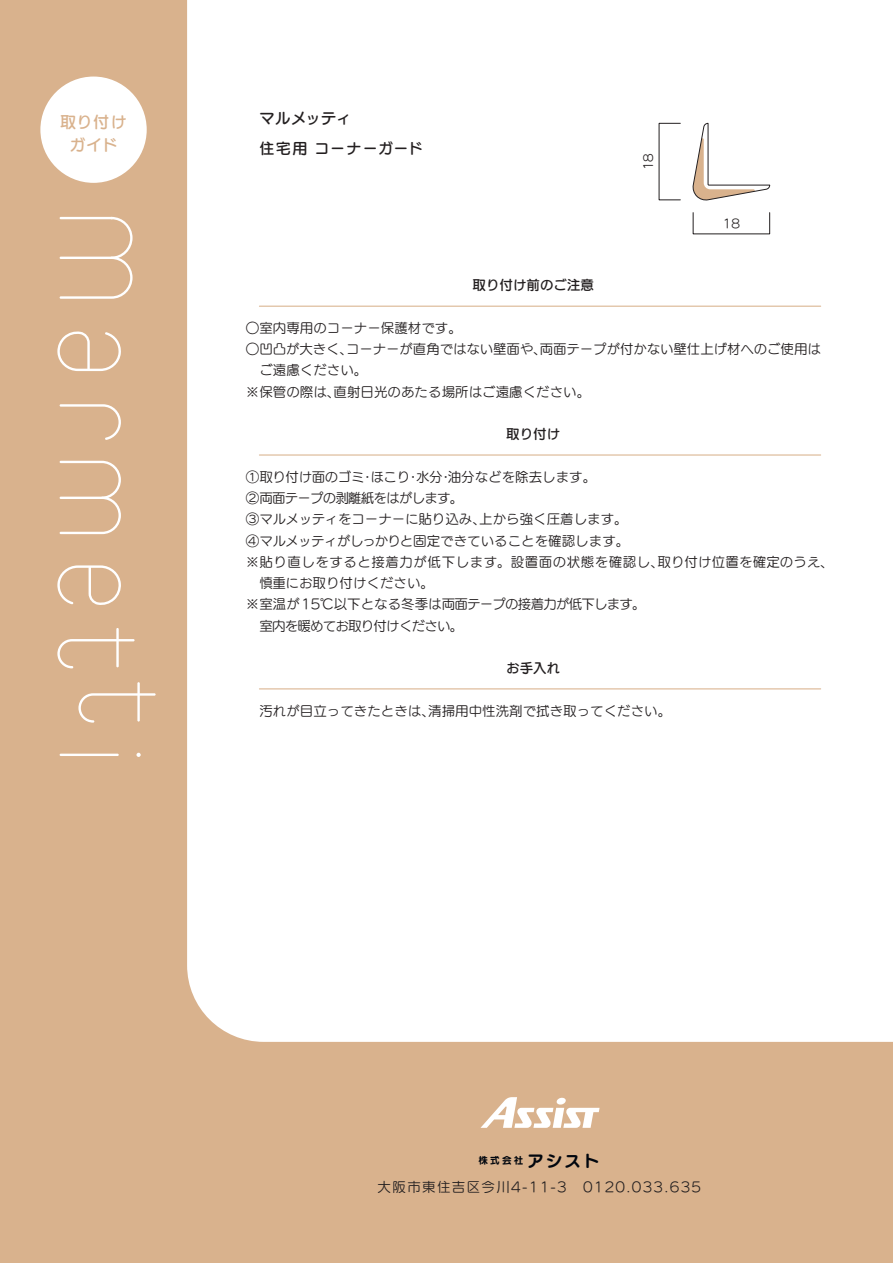
<style>
.page{position:relative;width:893px;height:1263px;background:#d9b28d}
.page>*{position:absolute;margin:0;border:0;box-sizing:border-box;transform-origin:0 0}
.t1{font:16.05px/23.2px "UD Marugo Small Pr 6 DB";letter-spacing:.03em;color:#d9b28d;text-align:center}
.t2{font:15.75px "UD Marugo Small Pr 6 DB";letter-spacing:-.01em;color:#231f20}
.t3{font:15px "UD Marugo Small Pr 6 DB";letter-spacing:.065em;color:#231f20}
.t4{font:13.5px "UD Marugo Small Pr 6 M";color:#231f20}
.t5{font:13.5px "UD Marugo Small Pr 6 M";letter-spacing:-.06em;color:#231f20}
.t6{font:13.5px "UD Marugo Small Pr 6 M";letter-spacing:.04em;color:#231f20}
.t7{font:13.5px "UD Marugo Small Pr 6 M";letter-spacing:.1em;color:#231f20}
.t8{font:13.5px "UD Marugo Small Pr 6 DB";color:#231f20}
.t9{font:12px "UD Marugo Small Pr 6 M";color:#231f20}
.t10{font:9.6px "UD Marugo Small Pr 6 B";color:#01060e}
.s1{font-size:16.5px}
</style>
<div class="page">
<div style="left:187px;top:0;width:706px;height:1042px;background:#fff"></div>
<svg style="left:60px;top:217px;width:73px;height:82px"></svg>
<svg style="left:60px;top:404px;width:61px;height:36px"></svg>
<svg style="left:57px;top:639px;width:78px;height:29px"></svg>
<svg style="left:60px;top:461px;width:61px;height:73px"></svg>
<hr style="left:116px;top:628px;width:3px;height:39px;background:#fff">
<svg style="left:78px;top:693px;width:78px;height:30px"></svg>
<hr style="left:137px;top:682px;width:3px;height:39px;background:#fff">
<hr style="left:60px;top:754px;width:59px;height:2px;background:#fff">
<svg style="left:136px;top:753px;width:5px;height:4px"></svg>
<svg style="left:57px;top:565px;width:64px;height:40px"></svg>
<svg style="left:57px;top:331px;width:64px;height:40px"></svg>
<hr style="left:259px;top:306px;width:562px;height:1px;background:#d9b28d">
<hr style="left:259px;top:454px;width:562px;height:1px;background:#d9b28d">
<hr style="left:259px;top:688px;width:562px;height:1px;background:#d9b28d">
<svg style="left:480px;top:1097px;width:120px;height:31px"></svg>
<div style="left:40px;top:77px;width:107px;height:106px;background:#fff;border-radius:50%"></div>
<svg style="left:692px;top:122px;width:78px;height:79px"></svg>
<p class="t1" style="left:60px;top:110px;width:68px">取り付けガイド</p>
<p class="t2" style="left:259px;top:110px;width:94px">マルメッティ</p>
<p class="t3" style="left:259px;top:140px;width:165px">住宅用 コーナーガード</p>
<p class="t8" style="left:472px;top:278px;width:123px">取り付け前のご注意</p>
<p class="t9" style="left:641px;top:170px;width:18px;rotate:-90deg">18</p>
<p class="t9" style="left:723px;top:216px;width:18px">18</p>
<p class="t4" style="left:246px;top:320px;width:217px">○室内専用のコーナー保護材です。</p>
<p class="t4" style="left:246px;top:342px;width:576px">○凹凸が大きく、コーナーが直角ではない壁面や、両面テープが付かない壁仕上げ材へのご使用は</p>
<p class="t4" style="left:259px;top:363px;width:109px">ご遠慮ください。</p>
<p class="t4" style="left:246px;top:384px;width:346px">※保管の際は、直射日光のあたる場所はご遠慮ください。</p>
<p class="t8" style="left:506px;top:427px;width:55px">取り付け</p>
<p class="t4" style="left:246px;top:469px;width:352px">①取り付け面のゴミ･ほこり･水分･油分などを除去します。</p>
<p class="t5" style="left:246px;top:490px;width:219px">②両面テープの剥離紙をはがします。</p>
<p class="t4" style="left:246px;top:512px;width:383px">③マルメッティをコーナーに貼り込み、上から強く圧着します。</p>
<p class="t4" style="left:246px;top:533px;width:385px">④マルメッティがしっかりと固定できていることを確認します。</p>
<p class="t6" style="left:246px;top:554px;width:589px">※貼り直しをすると接着力が低下します。設置面の状態を確認し、取り付け位置を確定のうえ、</p>
<p class="t4" style="left:259px;top:576px;width:176px">慎重にお取り付けください。</p>
<p class="t5" style="left:246px;top:597px;width:401px">※室温が15℃以下となる冬季は両面テープの接着力が低下します。</p>
<p class="t5" style="left:259px;top:618px;width:205px">室内を暖めてお取り付けください。</p>
<p class="t8" style="left:506px;top:661px;width:55px">お手入れ</p>
<p class="t4" style="left:259px;top:703px;width:413px">汚れが目立ってきたときは、清掃用中性洗剤で拭き取ってください。</p>
<p class="t10" style="left:478px;top:1155px;width:123px">株式会社<span class="s1">アシスト</span></p>
<p class="t7" style="left:378px;top:1179px;width:325px">大阪市東住吉区今川4-11-3　0120.033.635</p>
</div>
